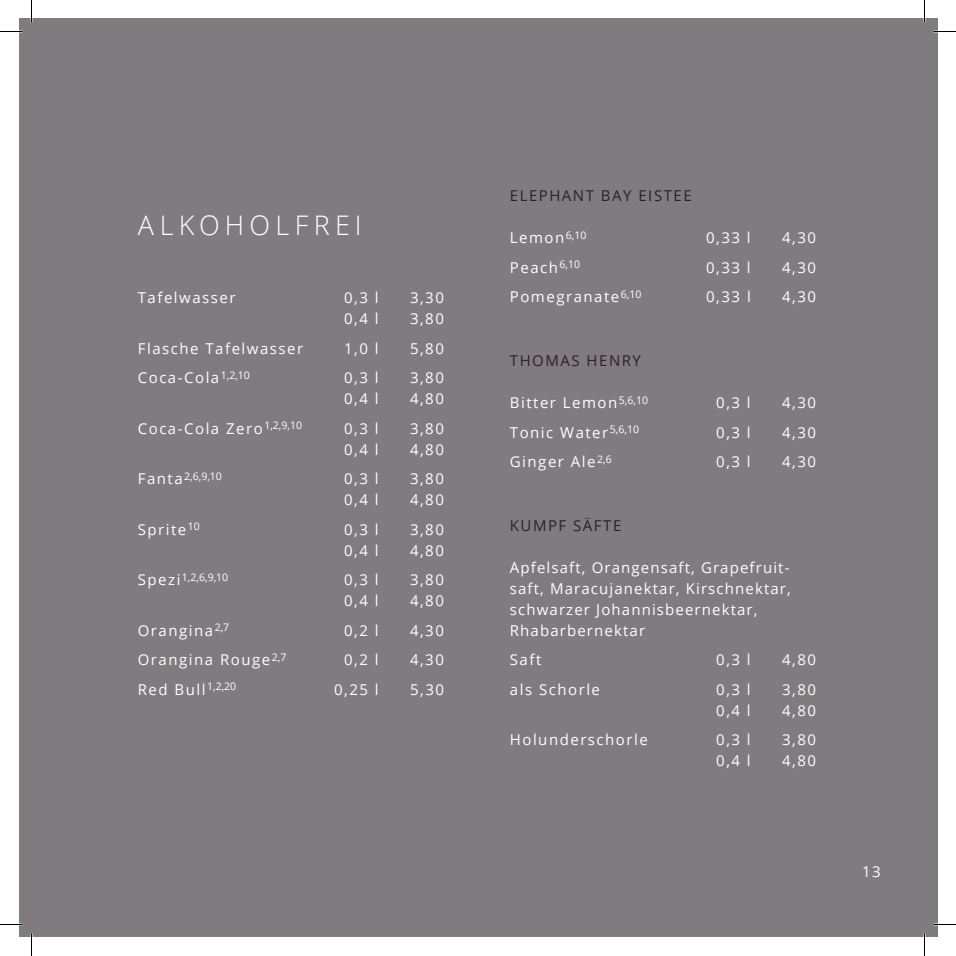
<style>
.page{position:relative;width:956px;height:956px;background:#fff}
.page>*{position:absolute;margin:0;border:0;box-sizing:border-box;transform-origin:0 0}
.t1{font:300 27px "Open Sans";letter-spacing:.195em;color:#fff}
.t2{font:15px "Open Sans";letter-spacing:.1em;color:#fff}
.t3{font:15px/21px "Open Sans";letter-spacing:.075em;color:#fff}
.t4{font:15px "Open Sans";letter-spacing:.1em;color:#2a2329}
.t5{font:10.5px "Open Sans";color:#fff}
.s1{font-size:15px}
</style>
<div class="page">
<div style="left:19px;top:19px;width:918px;height:918px;background:#7f7b7f"></div>
<hr style="left:0;top:923px;width:22px;height:2px;background:#fff">
<hr style="left:933px;top:923px;width:23px;height:2px;background:#fff">
<hr style="left:923px;top:0;width:2px;height:23px;background:#fff">
<hr style="left:923px;top:933px;width:2px;height:23px;background:#fff">
<svg style="left:0;top:31px;width:22px;height:1px"></svg>
<svg style="left:933px;top:31px;width:23px;height:1px"></svg>
<svg style="left:0;top:924px;width:22px;height:1px"></svg>
<svg style="left:933px;top:924px;width:23px;height:1px"></svg>
<svg style="left:31px;top:0;width:1px;height:23px"></svg>
<svg style="left:31px;top:933px;width:1px;height:23px"></svg>
<svg style="left:924px;top:0;width:1px;height:23px"></svg>
<svg style="left:924px;top:933px;width:1px;height:23px"></svg>
<h1 class="t1" style="left:138px;top:207px;width:225px">ALKOHOLFREI</h1>
<p class="t2" style="left:138px;top:287px;width:99px">Tafelwasser</p>
<p class="t2" style="left:344px;top:287px;width:36px">0,3 l</p>
<p class="t2" style="left:410px;top:287px;width:35px">3,30</p>
<p class="t2" style="left:344px;top:308px;width:36px">0,4 l</p>
<p class="t2" style="left:410px;top:308px;width:35px">3,80</p>
<p class="t2" style="left:138px;top:338px;width:167px">Flasche Tafelwasser</p>
<p class="t2" style="left:344px;top:338px;width:36px">1,0 l</p>
<p class="t2" style="left:410px;top:338px;width:35px">5,80</p>
<p class="t2" style="left:138px;top:367px;width:114px">Coca-Cola<sup>1,2,10</sup></p>
<p class="t2" style="left:344px;top:367px;width:36px">0,3 l</p>
<p class="t2" style="left:410px;top:367px;width:35px">3,80</p>
<p class="t2" style="left:344px;top:388px;width:36px">0,4 l</p>
<p class="t2" style="left:410px;top:388px;width:35px">4,80</p>
<p class="t2" style="left:138px;top:418px;width:166px">Coca-Cola Zero<sup>1,2,9,10</sup></p>
<p class="t2" style="left:344px;top:418px;width:36px">0,3 l</p>
<p class="t2" style="left:410px;top:418px;width:35px">3,80</p>
<p class="t2" style="left:344px;top:439px;width:36px">0,4 l</p>
<p class="t2" style="left:410px;top:439px;width:35px">4,80</p>
<p class="t5" style="left:138px;top:469px;width:86px"><span class="s1">Fanta</span>2,6,9,10</p>
<p class="t2" style="left:344px;top:468px;width:36px">0,3 l</p>
<p class="t2" style="left:410px;top:468px;width:35px">3,80</p>
<p class="t2" style="left:344px;top:489px;width:36px">0,4 l</p>
<p class="t2" style="left:410px;top:489px;width:35px">4,80</p>
<p class="t2" style="left:138px;top:519px;width:64px">Sprite<sup>10</sup></p>
<p class="t2" style="left:344px;top:519px;width:36px">0,3 l</p>
<p class="t2" style="left:410px;top:519px;width:35px">3,80</p>
<p class="t2" style="left:344px;top:540px;width:36px">0,4 l</p>
<p class="t2" style="left:410px;top:540px;width:35px">4,80</p>
<p class="t5" style="left:138px;top:570px;width:92px"><span class="s1">Spezi</span>1,2,6,9,10</p>
<p class="t2" style="left:344px;top:569px;width:36px">0,3 l</p>
<p class="t2" style="left:410px;top:569px;width:35px">3,80</p>
<p class="t2" style="left:344px;top:590px;width:36px">0,4 l</p>
<p class="t2" style="left:410px;top:590px;width:35px">4,80</p>
<p class="t2" style="left:138px;top:620px;width:93px">Orangina<sup>2,7</sup></p>
<p class="t2" style="left:344px;top:620px;width:36px">0,2 l</p>
<p class="t2" style="left:410px;top:620px;width:35px">4,30</p>
<p class="t2" style="left:138px;top:649px;width:150px">Orangina Rouge<sup>2,7</sup></p>
<p class="t2" style="left:344px;top:649px;width:36px">0,2 l</p>
<p class="t2" style="left:410px;top:649px;width:35px">4,30</p>
<p class="t2" style="left:138px;top:679px;width:100px">Red Bull<sup>1,2,20</sup></p>
<p class="t2" style="left:334px;top:679px;width:46px">0,25 l</p>
<p class="t2" style="left:410px;top:679px;width:35px">5,30</p>
<p class="t4" style="left:510px;top:185px;width:183px">ELEPHANT BAY EISTEE</p>
<p class="t2" style="left:510px;top:228px;width:78px">Lemon<sup>6,10</sup></p>
<p class="t2" style="left:706px;top:228px;width:46px">0,33 l</p>
<p class="t2" style="left:782px;top:228px;width:35px">4,30</p>
<p class="t2" style="left:510px;top:257px;width:72px">Peach<sup>6,10</sup></p>
<p class="t2" style="left:706px;top:257px;width:46px">0,33 l</p>
<p class="t2" style="left:782px;top:257px;width:35px">4,30</p>
<p class="t2" style="left:510px;top:287px;width:133px">Pomegranate<sup>6,10</sup></p>
<p class="t2" style="left:706px;top:287px;width:46px">0,33 l</p>
<p class="t2" style="left:782px;top:287px;width:35px">4,30</p>
<p class="t4" style="left:510px;top:350px;width:133px">THOMAS HENRY</p>
<p class="t2" style="left:510px;top:392px;width:140px">Bitter Lemon<sup>5,6,10</sup></p>
<p class="t2" style="left:716px;top:392px;width:36px">0,3 l</p>
<p class="t2" style="left:782px;top:392px;width:35px">4,30</p>
<p class="t2" style="left:510px;top:422px;width:131px">Tonic Water<sup>5,6,10</sup></p>
<p class="t2" style="left:716px;top:422px;width:36px">0,3 l</p>
<p class="t2" style="left:782px;top:422px;width:35px">4,30</p>
<p class="t2" style="left:510px;top:451px;width:103px">Ginger Ale<sup>2,6</sup></p>
<p class="t2" style="left:716px;top:451px;width:36px">0,3 l</p>
<p class="t2" style="left:782px;top:451px;width:35px">4,30</p>
<p class="t4" style="left:510px;top:515px;width:113px">KUMPF SÄFTE</p>
<p class="t3" style="left:510px;top:557px;width:282px">Apfelsaft, Orangensaft, Grapefruit&shy;saft, Maracujanektar, Kirschnektar, schwarzer Johannisbeernektar,<br>Rhabarbernektar</p>
<p class="t2" style="left:510px;top:650px;width:33px">Saft</p>
<p class="t2" style="left:716px;top:650px;width:36px">0,3 l</p>
<p class="t2" style="left:782px;top:650px;width:35px">4,80</p>
<p class="t2" style="left:510px;top:679px;width:92px">als Schorle</p>
<p class="t2" style="left:716px;top:679px;width:36px">0,3 l</p>
<p class="t2" style="left:782px;top:679px;width:35px">3,80</p>
<p class="t2" style="left:716px;top:700px;width:36px">0,4 l</p>
<p class="t2" style="left:782px;top:700px;width:35px">4,80</p>
<p class="t2" style="left:510px;top:730px;width:139px">Holunderschorle</p>
<p class="t2" style="left:716px;top:730px;width:36px">0,3 l</p>
<p class="t2" style="left:782px;top:730px;width:35px">3,80</p>
<p class="t2" style="left:716px;top:751px;width:36px">0,4 l</p>
<p class="t2" style="left:782px;top:751px;width:35px">4,80</p>
<p class="t2" style="left:862px;top:861px;width:20px">13</p>
</div>
